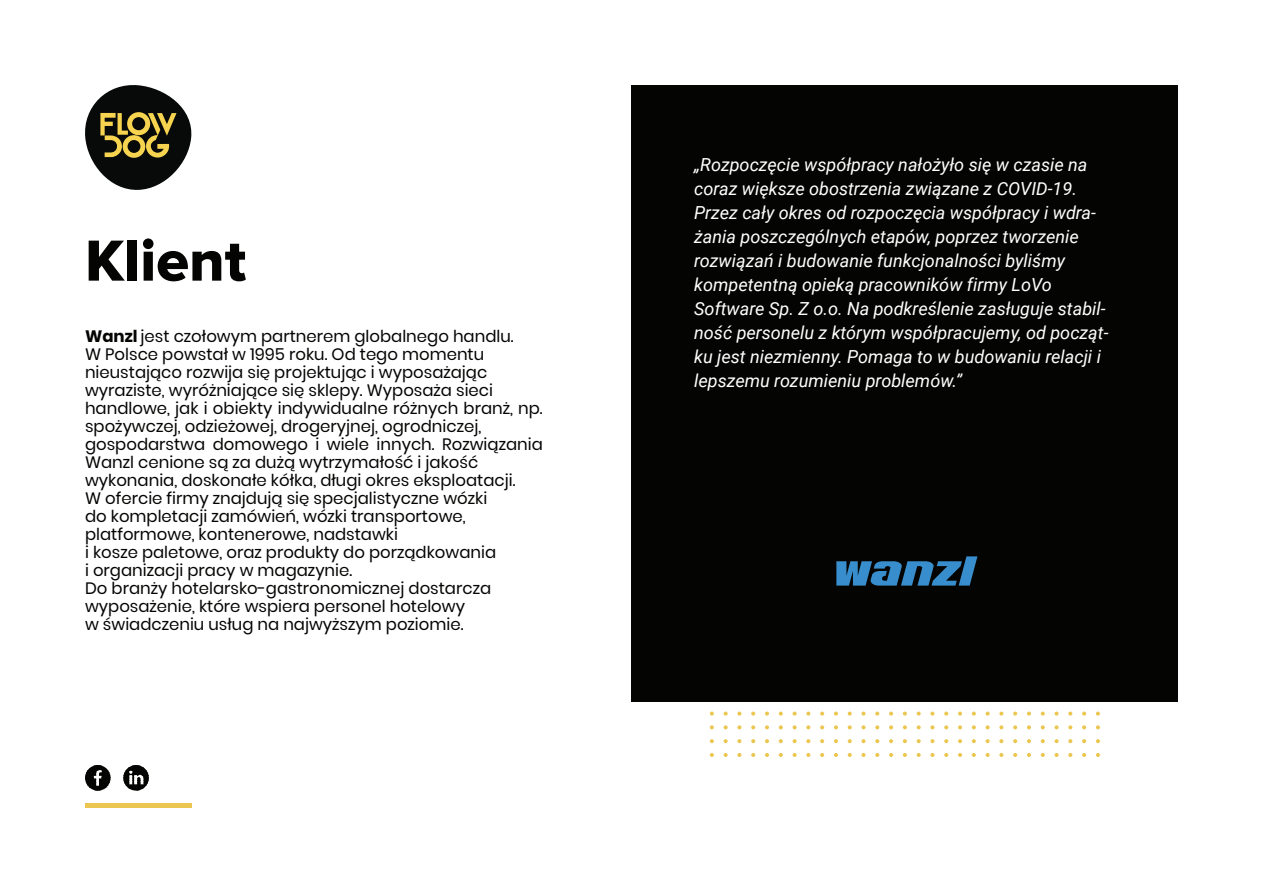
<style>
.page{position:relative;width:1263px;height:893px;background:#fff}
.page>*{position:absolute;margin:0;border:0;box-sizing:border-box;transform-origin:0 0}
.t1{font:60px "Proxima Nova Extrabld";color:#040503}
.t2{font:italic 18px/24px "Roboto";color:#fff}
.t3{font:16.5px/18px "Poppins";color:#040503}
.s1{font-weight:700}
</style>
<div class="page">
<hr style="left:85px;top:804px;width:106px;height:4px;background:#ebc751">
<svg style="left:85px;top:765px;width:26px;height:26px"></svg>
<svg style="left:123px;top:765px;width:26px;height:26px"></svg>
<svg style="left:1096px;top:712px;width:4px;height:4px"></svg>
<svg style="left:1096px;top:725px;width:4px;height:4px"></svg>
<svg style="left:1096px;top:739px;width:4px;height:4px"></svg>
<svg style="left:1096px;top:753px;width:4px;height:4px"></svg>
<svg style="left:1082px;top:712px;width:4px;height:4px"></svg>
<svg style="left:1082px;top:725px;width:4px;height:4px"></svg>
<svg style="left:1082px;top:739px;width:4px;height:4px"></svg>
<svg style="left:1082px;top:753px;width:4px;height:4px"></svg>
<svg style="left:1068px;top:712px;width:4px;height:4px"></svg>
<svg style="left:1068px;top:725px;width:4px;height:4px"></svg>
<svg style="left:1068px;top:739px;width:4px;height:4px"></svg>
<svg style="left:1068px;top:753px;width:4px;height:4px"></svg>
<svg style="left:1054px;top:712px;width:4px;height:4px"></svg>
<svg style="left:1054px;top:725px;width:4px;height:4px"></svg>
<svg style="left:1054px;top:739px;width:4px;height:4px"></svg>
<svg style="left:1054px;top:753px;width:4px;height:4px"></svg>
<svg style="left:1041px;top:712px;width:4px;height:4px"></svg>
<svg style="left:1041px;top:725px;width:4px;height:4px"></svg>
<svg style="left:1041px;top:739px;width:4px;height:4px"></svg>
<svg style="left:1041px;top:753px;width:4px;height:4px"></svg>
<svg style="left:1027px;top:712px;width:4px;height:4px"></svg>
<svg style="left:1027px;top:725px;width:4px;height:4px"></svg>
<svg style="left:1027px;top:739px;width:4px;height:4px"></svg>
<svg style="left:1027px;top:753px;width:4px;height:4px"></svg>
<svg style="left:1013px;top:712px;width:4px;height:4px"></svg>
<svg style="left:1013px;top:725px;width:4px;height:4px"></svg>
<svg style="left:1013px;top:739px;width:4px;height:4px"></svg>
<svg style="left:1013px;top:753px;width:4px;height:4px"></svg>
<svg style="left:999px;top:712px;width:4px;height:4px"></svg>
<svg style="left:999px;top:725px;width:4px;height:4px"></svg>
<svg style="left:999px;top:739px;width:4px;height:4px"></svg>
<svg style="left:999px;top:753px;width:4px;height:4px"></svg>
<svg style="left:985px;top:712px;width:5px;height:4px"></svg>
<svg style="left:985px;top:725px;width:5px;height:4px"></svg>
<svg style="left:985px;top:739px;width:5px;height:4px"></svg>
<svg style="left:985px;top:753px;width:5px;height:4px"></svg>
<svg style="left:972px;top:712px;width:4px;height:4px"></svg>
<svg style="left:972px;top:725px;width:4px;height:4px"></svg>
<svg style="left:972px;top:739px;width:4px;height:4px"></svg>
<svg style="left:972px;top:753px;width:4px;height:4px"></svg>
<svg style="left:958px;top:712px;width:4px;height:4px"></svg>
<svg style="left:958px;top:725px;width:4px;height:4px"></svg>
<svg style="left:958px;top:739px;width:4px;height:4px"></svg>
<svg style="left:958px;top:753px;width:4px;height:4px"></svg>
<svg style="left:944px;top:712px;width:4px;height:4px"></svg>
<svg style="left:944px;top:725px;width:4px;height:4px"></svg>
<svg style="left:944px;top:739px;width:4px;height:4px"></svg>
<svg style="left:944px;top:753px;width:4px;height:4px"></svg>
<svg style="left:930px;top:712px;width:4px;height:4px"></svg>
<svg style="left:930px;top:725px;width:4px;height:4px"></svg>
<svg style="left:930px;top:739px;width:4px;height:4px"></svg>
<svg style="left:930px;top:753px;width:4px;height:4px"></svg>
<svg style="left:917px;top:712px;width:4px;height:4px"></svg>
<svg style="left:917px;top:725px;width:4px;height:4px"></svg>
<svg style="left:917px;top:739px;width:4px;height:4px"></svg>
<svg style="left:917px;top:753px;width:4px;height:4px"></svg>
<svg style="left:903px;top:712px;width:4px;height:4px"></svg>
<svg style="left:903px;top:725px;width:4px;height:4px"></svg>
<svg style="left:903px;top:739px;width:4px;height:4px"></svg>
<svg style="left:903px;top:753px;width:4px;height:4px"></svg>
<svg style="left:889px;top:712px;width:4px;height:4px"></svg>
<svg style="left:889px;top:725px;width:4px;height:4px"></svg>
<svg style="left:889px;top:739px;width:4px;height:4px"></svg>
<svg style="left:889px;top:753px;width:4px;height:4px"></svg>
<svg style="left:875px;top:712px;width:4px;height:4px"></svg>
<svg style="left:875px;top:725px;width:4px;height:4px"></svg>
<svg style="left:875px;top:739px;width:4px;height:4px"></svg>
<svg style="left:875px;top:753px;width:4px;height:4px"></svg>
<svg style="left:861px;top:712px;width:4px;height:4px"></svg>
<svg style="left:861px;top:725px;width:4px;height:4px"></svg>
<svg style="left:861px;top:739px;width:4px;height:4px"></svg>
<svg style="left:861px;top:753px;width:4px;height:4px"></svg>
<svg style="left:848px;top:712px;width:4px;height:4px"></svg>
<svg style="left:848px;top:725px;width:4px;height:4px"></svg>
<svg style="left:848px;top:739px;width:4px;height:4px"></svg>
<svg style="left:848px;top:753px;width:4px;height:4px"></svg>
<svg style="left:834px;top:712px;width:4px;height:4px"></svg>
<svg style="left:834px;top:725px;width:4px;height:4px"></svg>
<svg style="left:834px;top:739px;width:4px;height:4px"></svg>
<svg style="left:834px;top:753px;width:4px;height:4px"></svg>
<svg style="left:820px;top:712px;width:4px;height:4px"></svg>
<svg style="left:820px;top:725px;width:4px;height:4px"></svg>
<svg style="left:820px;top:739px;width:4px;height:4px"></svg>
<svg style="left:820px;top:753px;width:4px;height:4px"></svg>
<svg style="left:806px;top:712px;width:4px;height:4px"></svg>
<svg style="left:806px;top:725px;width:4px;height:4px"></svg>
<svg style="left:806px;top:739px;width:4px;height:4px"></svg>
<svg style="left:806px;top:753px;width:4px;height:4px"></svg>
<svg style="left:792px;top:712px;width:5px;height:4px"></svg>
<svg style="left:792px;top:725px;width:5px;height:4px"></svg>
<svg style="left:792px;top:739px;width:5px;height:4px"></svg>
<svg style="left:792px;top:753px;width:5px;height:4px"></svg>
<svg style="left:779px;top:712px;width:4px;height:4px"></svg>
<svg style="left:779px;top:725px;width:4px;height:4px"></svg>
<svg style="left:779px;top:739px;width:4px;height:4px"></svg>
<svg style="left:779px;top:753px;width:4px;height:4px"></svg>
<svg style="left:765px;top:712px;width:4px;height:4px"></svg>
<svg style="left:765px;top:725px;width:4px;height:4px"></svg>
<svg style="left:765px;top:739px;width:4px;height:4px"></svg>
<svg style="left:765px;top:753px;width:4px;height:4px"></svg>
<svg style="left:751px;top:712px;width:4px;height:4px"></svg>
<svg style="left:751px;top:725px;width:4px;height:4px"></svg>
<svg style="left:751px;top:739px;width:4px;height:4px"></svg>
<svg style="left:751px;top:753px;width:4px;height:4px"></svg>
<svg style="left:737px;top:712px;width:4px;height:4px"></svg>
<svg style="left:737px;top:725px;width:4px;height:4px"></svg>
<svg style="left:737px;top:739px;width:4px;height:4px"></svg>
<svg style="left:737px;top:753px;width:4px;height:4px"></svg>
<svg style="left:724px;top:712px;width:4px;height:4px"></svg>
<svg style="left:724px;top:725px;width:4px;height:4px"></svg>
<svg style="left:724px;top:739px;width:4px;height:4px"></svg>
<svg style="left:724px;top:753px;width:4px;height:4px"></svg>
<svg style="left:710px;top:712px;width:4px;height:4px"></svg>
<svg style="left:710px;top:725px;width:4px;height:4px"></svg>
<svg style="left:710px;top:739px;width:4px;height:4px"></svg>
<svg style="left:710px;top:753px;width:4px;height:4px"></svg>
<svg style="left:85px;top:85px;width:107px;height:105px"></svg>
<div style="left:632px;top:85px;width:546px;height:617px;background:#040503"></div>
<svg style="left:933px;top:556px;width:44px;height:30px"></svg>
<svg style="left:836px;top:561px;width:97px;height:25px"></svg>
<h1 class="t1" style="left:85px;top:226px;width:163px">Klient</h1>
<p class="t3" style="left:85px;top:327px;width:459px"><span class="s1">Wanzl</span> jest czołowym partnerem globalnego handlu.<br>W Polsce powstał w 1995 roku. Od tego momentu nieustająco rozwija się projektując i wyposażając wyraziste, wyróżniające się sklepy. Wyposaża sieci handlowe, jak i obiekty indywidualne różnych branż, np. spożywczej, odzieżowej, drogeryjnej, ogrodniczej, gospodarstwa domowego i wiele innych. Rozwiązania Wanzl cenione są za dużą wytrzymałość i jakość wykonania, doskonałe kółka, długi okres eksploatacji.<br>W ofercie firmy znajdują się specjalistyczne wózki<br>do kompletacji zamówień, wózki transportowe, platformowe, kontenerowe, nadstawki<br>i kosze paletowe, oraz produkty do porządkowania<br>i organizacji pracy w magazynie.<br>Do branży hotelarsko-gastronomicznej dostarcza wyposażenie, które wspiera personel hotelowy<br>w świadczeniu usług na najwyższym poziomie.</p>
<p class="t2" style="left:694px;top:152px;width:416px">„Rozpoczęcie współpracy nałożyło się w czasie na coraz większe obostrzenia związane z COVID-19.<br>Przez cały okres od rozpoczęcia współpracy i wdra&shy;żania poszczególnych etapów, poprzez tworzenie rozwiązań i budowanie funkcjonalności byliśmy kompetentną opieką pracowników firmy LoVo Software Sp. Z o.o. Na podkreślenie zasługuje stabil&shy;ność personelu z którym współpracujemy, od począt&shy;ku jest niezmienny. Pomaga to w budowaniu relacji i lepszemu rozumieniu problemów.”</p>
</div>
